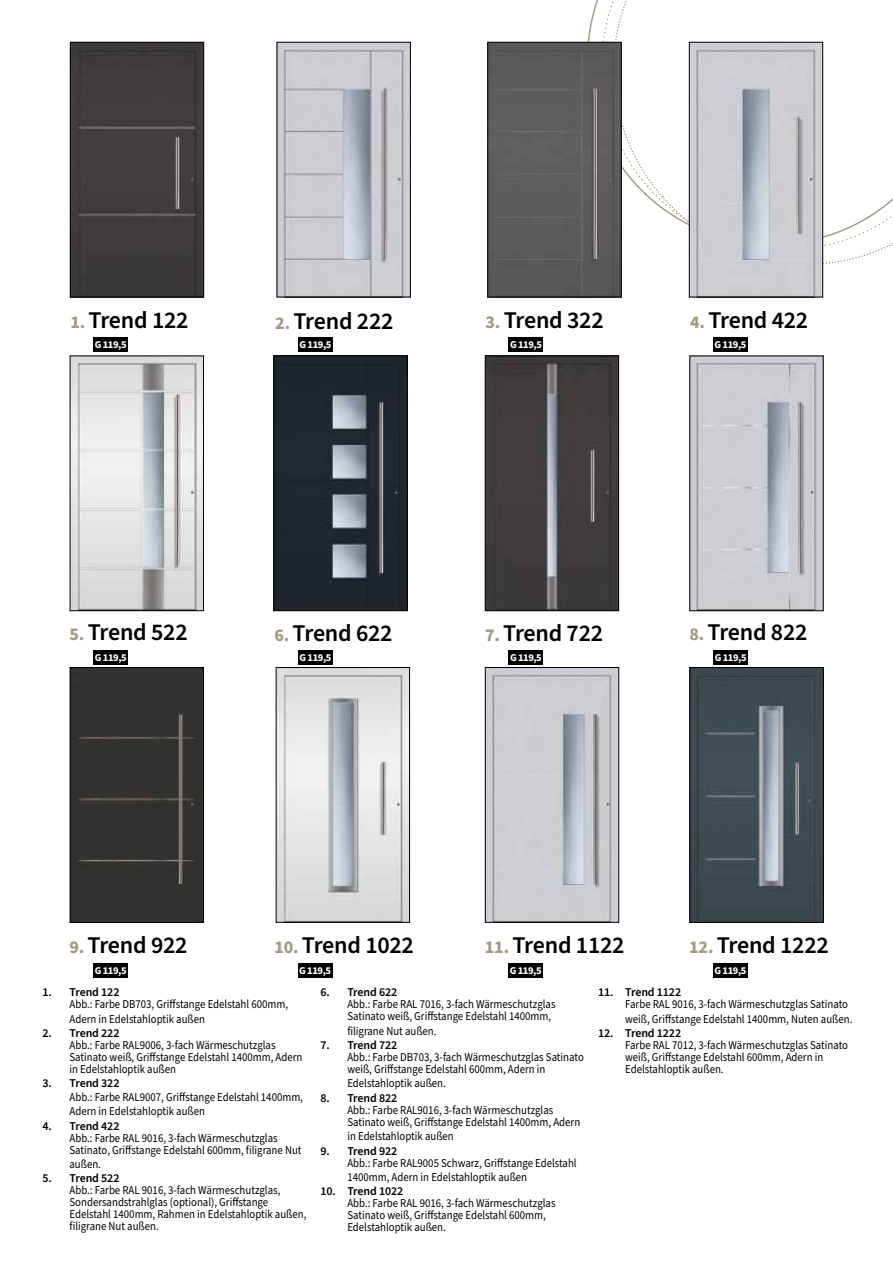
<style>
.page{position:relative;width:893px;height:1263px;background:#fff}
.page>*{position:absolute;margin:0;border:0;box-sizing:border-box;transform-origin:0 0}
.t1{font:600 24px "Source Sans Pro";letter-spacing:-.01em;color:#000}
.t2{font:12px/12px "Source Sans Pro";color:#000;scale:.9 1}
.t3{font:600 12px "Source Sans Pro";letter-spacing:-.01em;color:#000}
.t4{font:700 10.5px "Source Sans Pro";letter-spacing:-.04em;color:#fff}
.s1{font-weight:700;font-size:18px;color:#a29a83}
</style>
<div class="page">
<svg style="left:581px;top:0;width:312px;height:286px"></svg>
<div style="left:72px;top:44px;width:130px;height:251px;background:#413b3d"></div>
<div style="left:70px;top:42px;width:134px;height:255px;border:1px solid #000"></div>
<img style="left:279px;top:44px;width:130px;height:251px">
<div style="left:277px;top:42px;width:134px;height:255px;border:1px solid #000"></div>
<img style="left:490px;top:44px;width:129px;height:251px">
<div style="left:488px;top:42px;width:133px;height:255px;border:1px solid #000"></div>
<img style="left:691px;top:44px;width:130px;height:251px">
<div style="left:689px;top:42px;width:134px;height:255px;border:1px solid #000"></div>
<img style="left:72px;top:358px;width:130px;height:251px">
<div style="left:70px;top:356px;width:134px;height:255px;border:1px solid #000"></div>
<img style="left:276px;top:358px;width:130px;height:251px">
<div style="left:274px;top:356px;width:134px;height:255px;border:1px solid #000"></div>
<img style="left:487px;top:358px;width:130px;height:251px">
<div style="left:485px;top:356px;width:134px;height:255px;border:1px solid #000"></div>
<img style="left:692px;top:358px;width:129px;height:251px">
<div style="left:72px;top:669px;width:130px;height:251px;background:#313131"></div>
<div style="left:70px;top:667px;width:134px;height:255px;border:1px solid #000"></div>
<img style="left:278px;top:669px;width:130px;height:251px">
<div style="left:276px;top:667px;width:134px;height:255px;border:1px solid #000"></div>
<img style="left:487px;top:669px;width:130px;height:251px">
<div style="left:485px;top:667px;width:134px;height:255px;border:1px solid #000"></div>
<img style="left:692px;top:669px;width:129px;height:251px">
<div style="left:690px;top:667px;width:133px;height:255px;border:1px solid #000"></div>
<div style="left:94px;top:338px;width:34px;height:14px;background:#000"></div>
<div style="left:298px;top:338px;width:35px;height:14px;background:#000"></div>
<div style="left:509px;top:338px;width:34px;height:14px;background:#000"></div>
<div style="left:713px;top:338px;width:35px;height:14px;background:#000"></div>
<div style="left:94px;top:650px;width:34px;height:14px;background:#000"></div>
<div style="left:298px;top:650px;width:35px;height:14px;background:#000"></div>
<div style="left:509px;top:650px;width:34px;height:14px;background:#000"></div>
<div style="left:713px;top:650px;width:35px;height:14px;background:#000"></div>
<div style="left:94px;top:964px;width:34px;height:14px;background:#000"></div>
<div style="left:298px;top:964px;width:35px;height:14px;background:#000"></div>
<div style="left:509px;top:964px;width:34px;height:14px;background:#000"></div>
<div style="left:713px;top:964px;width:35px;height:14px;background:#000"></div>
<h1 class="t1" style="left:70px;top:304px;width:120px"><span class="s1">1.</span> Trend 122</h1>
<h1 class="t1" style="left:275px;top:305px;width:120px"><span class="s1">2.</span> Trend 222</h1>
<h1 class="t1" style="left:486px;top:304px;width:120px"><span class="s1">3.</span> Trend 322</h1>
<h1 class="t1" style="left:690px;top:304px;width:120px"><span class="s1">4.</span> Trend 422</h1>
<p class="t4" style="left:95px;top:337px;width:33px">G 119,5</p>
<p class="t4" style="left:510px;top:337px;width:33px">G 119,5</p>
<p class="t4" style="left:715px;top:337px;width:33px">G 119,5</p>
<p class="t4" style="left:300px;top:337px;width:33px">G 119,5</p>
<h1 class="t1" style="left:70px;top:616px;width:120px"><span class="s1">5.</span> Trend 522</h1>
<h1 class="t1" style="left:274px;top:617px;width:120px"><span class="s1">6.</span> Trend 622</h1>
<h1 class="t1" style="left:485px;top:617px;width:120px"><span class="s1">7.</span> Trend 722</h1>
<h1 class="t1" style="left:689px;top:616px;width:120px"><span class="s1">8.</span> Trend 822</h1>
<p class="t4" style="left:95px;top:650px;width:33px">G 119,5</p>
<p class="t4" style="left:300px;top:650px;width:33px">G 119,5</p>
<p class="t4" style="left:510px;top:650px;width:33px">G 119,5</p>
<p class="t4" style="left:715px;top:650px;width:33px">G 119,5</p>
<h1 class="t1" style="left:69px;top:929px;width:120px"><span class="s1">9.</span> Trend 922</h1>
<h1 class="t1" style="left:274px;top:929px;width:141px"><span class="s1">10.</span> Trend 1022</h1>
<h1 class="t1" style="left:485px;top:929px;width:141px"><span class="s1">11.</span> Trend 1122</h1>
<h1 class="t1" style="left:689px;top:929px;width:141px"><span class="s1">12.</span> Trend 1222</h1>
<p class="t3" style="left:43px;top:984px;width:78px">1. Trend 122</p>
<p class="t2" style="left:70px;top:997px;width:244px;line-height:14.4px">Abb.: Farbe DB703, Griffstange Edelstahl 600mm,<br>Adern in Edelstahloptik außen</p>
<p class="t3" style="left:43px;top:1025px;width:78px">2. Trend 222</p>
<p class="t2" style="left:70px;top:1039px;width:260px">Abb.: Farbe RAL9006, 3-fach Wärmeschutzglas<br>Satinato weiß, Griffstange Edelstahl 1400mm, Adern in Edelstahloptik außen</p>
<p class="t3" style="left:43px;top:1075px;width:78px">3. Trend 322</p>
<p class="t2" style="left:70px;top:1090px;width:261px;line-height:14.4px">Abb.: Farbe RAL9007, Griffstange Edelstahl 1400mm,<br>Adern in Edelstahloptik außen</p>
<p class="t3" style="left:43px;top:1117px;width:78px">4. Trend 422</p>
<p class="t2" style="left:70px;top:1132px;width:259px">Abb.: Farbe RAL 9016, 3-fach Wärmeschutzglas<br>Satinato, Griffstange Edelstahl 600mm, filigrane Nut</p>
<p class="t2" style="left:70px;top:1158px;width:37px">außen.</p>
<p class="t3" style="left:43px;top:1170px;width:78px">5. Trend 522</p>
<p class="t2" style="left:70px;top:1185px;width:265px">Abb.: Farbe RAL 9016, 3-fach Wärmeschutzglas, Sondersandstrahlglas (optional), Griffstange Edelstahl 1400mm, Rahmen in Edelstahloptik außen, filigrane Nut außen.</p>
<p class="t4" style="left:95px;top:963px;width:33px">G 119,5</p>
<p class="t4" style="left:299px;top:963px;width:33px">G 119,5</p>
<p class="t4" style="left:510px;top:963px;width:33px">G 119,5</p>
<p class="t4" style="left:714px;top:963px;width:33px">G 119,5</p>
<p class="t3" style="left:320px;top:984px;width:78px">6. Trend 622</p>
<p class="t2" style="left:347px;top:998px;width:233px">Abb.: Farbe RAL 7016, 3-fach Wärmeschutzglas<br>Satinato weiß, Griffstange Edelstahl 1400mm,</p>
<p class="t2" style="left:347px;top:1025px;width:101px">filigrane Nut außen.</p>
<p class="t3" style="left:320px;top:1037px;width:78px">7. Trend 722</p>
<p class="t2" style="left:347px;top:1051px;width:264px">Abb.: Farbe DB703, 3-fach Wärmeschutzglas Satinato weiß, Griffstange Edelstahl 600mm, Adern in</p>
<p class="t2" style="left:347px;top:1078px;width:111px">Edelstahloptik außen.</p>
<p class="t3" style="left:320px;top:1090px;width:78px">8. Trend 822</p>
<p class="t2" style="left:347px;top:1104px;width:260px">Abb.: Farbe RAL9016, 3-fach Wärmeschutzglas<br>Satinato weiß, Griffstange Edelstahl 1400mm, Adern</p>
<p class="t2" style="left:347px;top:1130px;width:120px">in Edelstahloptik außen</p>
<p class="t3" style="left:320px;top:1142px;width:78px">9. Trend 922</p>
<p class="t2" style="left:347px;top:1156px;width:256px;line-height:14.4px">Abb.: Farbe RAL9005 Schwarz, Griffstange Edelstahl<br>1400mm, Adern in Edelstahloptik außen</p>
<p class="t3" style="left:320px;top:1183px;width:85px">10. Trend 1022</p>
<p class="t2" style="left:347px;top:1198px;width:233px">Abb.: Farbe RAL 9016, 3-fach Wärmeschutzglas<br>Satinato weiß, Griffstange Edelstahl 600mm,<br>Edelstahloptik außen.</p>
<p class="t3" style="left:598px;top:984px;width:85px">11. Trend 1122</p>
<p class="t2" style="left:625px;top:997px;width:254px;line-height:14.4px">Farbe RAL 9016, 3-fach Wärmeschutzglas Satinato weiß, Griffstange Edelstahl 1400mm, Nuten außen.</p>
<p class="t3" style="left:598px;top:1025px;width:85px">12. Trend 1222</p>
<p class="t2" style="left:625px;top:1039px;width:249px">Farbe RAL 7012, 3-fach Wärmeschutzglas Satinato weiß, Griffstange Edelstahl 600mm, Adern in<br>Edelstahloptik außen.</p>
</div>
